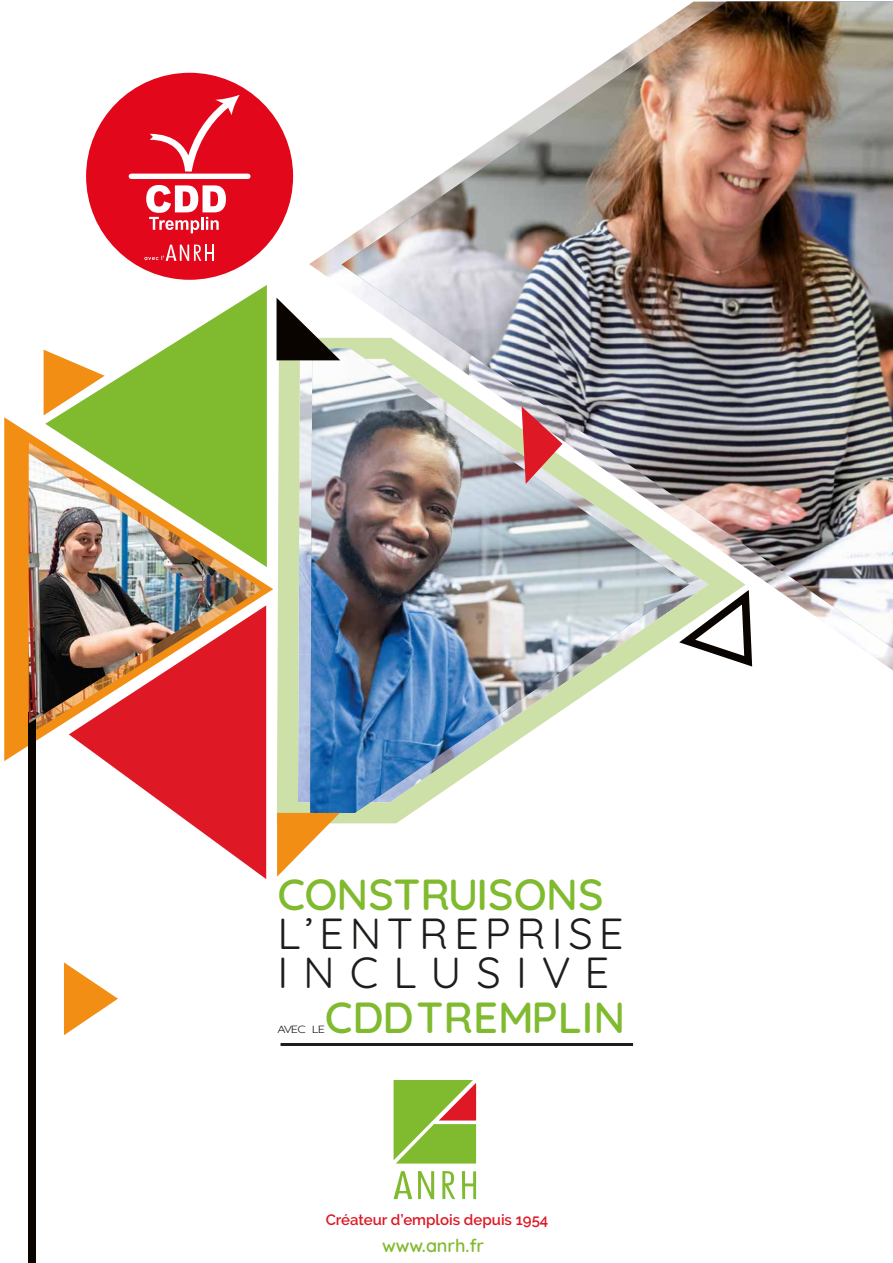
<style>
.page{position:relative;width:893px;height:1263px;background:#fff}
.page>*{position:absolute;margin:0;border:0;box-sizing:border-box;transform-origin:0 0}
.t1{font:600 43.5px "Quicksand";color:#80ba2e}
.t2{font:43.5px/39px "Quicksand";letter-spacing:.135em;color:#1d1d1b}
.t3{font:600 18px "Quicksand";letter-spacing:-.005em;color:#80ba2e}
.t4{font:600 15px "Raleway";color:#de1824}
.t5{font:10.5px "Quicksand";letter-spacing:-.075em;color:#1d1d1b;scale:1.2 1}
</style>
<div class="page">
<svg style="left:4px;top:417px;width:269px;height:344px;fill:#f28e14"></svg>
<img style="left:29px;top:443px;width:234px;height:287px">
<img style="left:309px;top:242px;width:33px;height:35px">
<img style="left:861px;top:648px;width:32px;height:22px">
<img style="left:342px;top:2px;width:551px;height:646px">
<svg style="left:64px;top:962px;width:54px;height:73px"></svg>
<svg style="left:277px;top:338px;width:469px;height:485px"></svg>
<img style="left:310px;top:348px;width:379px;height:465px">
<svg style="left:277px;top:813px;width:63px;height:64px"></svg>
<svg style="left:277px;top:298px;width:63px;height:62px"></svg>
<svg style="left:522px;top:406px;width:40px;height:78px;background:#d07475"></svg>
<svg style="left:45px;top:285px;width:222px;height:282px;fill:#80ba2e"></svg>
<svg style="left:44px;top:350px;width:61px;height:65px"></svg>
<svg style="left:671px;top:587px;width:85px;height:85px"></svg>
<svg style="left:69px;top:605px;width:197px;height:274px;fill:#de1824"></svg>
<div style="left:29px;top:713px;width:7px;height:550px;background:#090400"></div>
<hr style="left:281px;top:1043px;width:352px;height:3px;background:#1d1d1b">
<svg style="left:418px;top:1171px;width:16px;height:28px"></svg>
<svg style="left:394px;top:1171px;width:18px;height:28px"></svg>
<svg style="left:462px;top:1171px;width:14px;height:28px"></svg>
<svg style="left:442px;top:1171px;width:13px;height:28px"></svg>
<svg style="left:394px;top:1080px;width:82px;height:83px;background:#94af3e"></svg>
<img style="left:29px;top:453px;width:209px;height:266px">
<svg style="left:29px;top:713px;width:7px;height:10px"></svg>
<div style="left:86px;top:73px;width:207px;height:207px;background:#e2071b;border-radius:50%"></div>
<svg style="left:146px;top:185px;width:80px;height:48px"></svg>
<div style="left:131px;top:174px;width:117px;height:5px;background:#fff"></div>
<svg style="left:150px;top:95px;width:90px;height:77px"></svg>
<svg style="left:144px;top:245px;width:70px;height:16px"></svg>
<h1 class="t1" style="left:277px;top:860px;width:328px">CONSTRUISONS</h1>
<h1 class="t2" style="left:277px;top:909px;width:348px">L’ENTREPRISE<br>INCLUSIVE</h1>
<p class="t5" style="left:277px;top:1021px;width:41px">AVEC LE</p>
<h1 class="t1" style="left:325px;top:983px;width:302px">CDDTREMPLIN</h1>
<p class="t4" style="left:326px;top:1211px;width:224px">Créateur d’emplois depuis 1954</p>
<p class="t3" style="left:382px;top:1231px;width:103px">www.anrh.fr</p>
</div>
